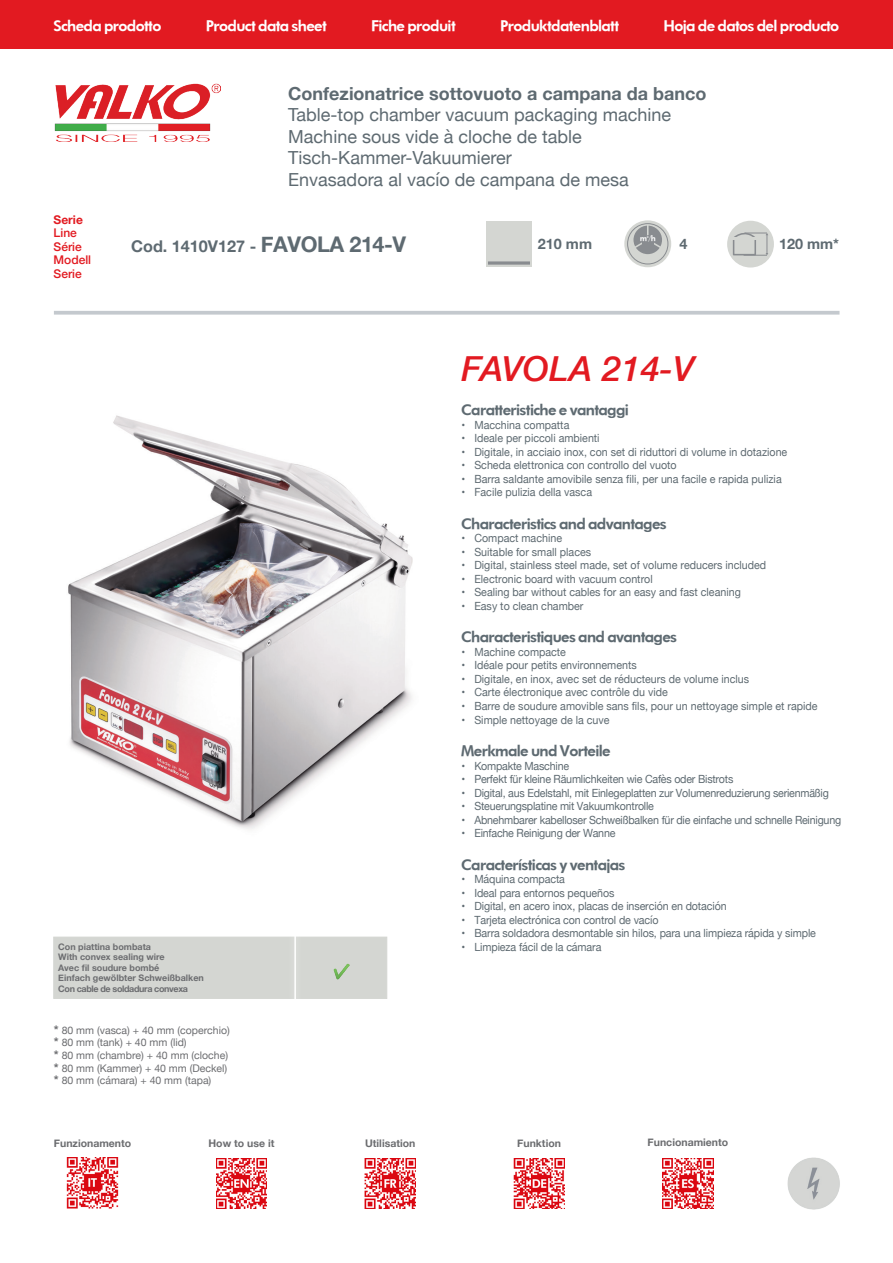
<style>
.page{position:relative;width:893px;height:1263px;background:#fff}
.page>*{position:absolute;margin:0;border:0;box-sizing:border-box;transform-origin:0 0}
.t1{font:italic 500 34.5px "Helvetica Neue";color:#e21a21}
.t2{font:18px "Helvetica Neue";color:#5e6a71}
.t3{font:700 18px "Helvetica Neue";color:#5e6a71}
.Normale{font:700 16.2px "Helvetica Neue";color:#5e6a71}
.Normale-2{font:800 15px "Volkswagen";color:#5e6a71}
.Normale-3{font:800 15px "Volkswagen";color:#fff}
.t4{font:700 14.4px "Helvetica Neue";color:#5e6a71}
.t5{font:500 12px "Helvetica Neue";color:#e21a21}
.t6{font:700 12px "Helvetica Neue";color:#e21a21}
.t7{font:11.25px "Helvetica Neue";color:#5e6a71;scale:.95 1}
.t8{font:11.25px "Helvetica Neue";letter-spacing:-.02em;color:#5e6a71;scale:.95 1}
.Normale-4{font:10.5px "Helvetica Neue";color:#6c6d70}
.Normale-5{font:700 10.5px "Helvetica Neue";color:#6c6d70}
.t9{font:700 9px "Helvetica Neue";color:#6c6d70}
.t10{font:700 9px "Helvetica Neue";letter-spacing:-.04em;color:#6c6d70}
.t11{font:800 7.95px "Volkswagen";color:#fff}
.t12{font:800 3.15px "Volkswagen";color:#fff}
.s1{font-size:21.6px}
.s2{font-weight:700;font-size:12px}
</style>
<div class="page">
<div style="left:0;top:0;width:893px;height:49px;background:#e21a21"></div>
<img style="left:787px;top:1157px;width:53px;height:53px">
<svg style="left:54px;top:311px;width:785px;height:4px;background:#c9ced2"></svg>
<svg style="left:624px;top:220px;width:47px;height:47px"></svg>
<div style="left:633px;top:226px;width:29px;height:28px;background:#898c90;border-radius:50%"></div>
<div style="left:627px;top:223px;width:41px;height:41px;border:1px solid #898c90;border-radius:50%"></div>
<svg style="left:632px;top:223px;width:32px;height:27px"></svg>
<div style="left:642px;top:235px;width:12px;height:11px;background:#898c90"></div>
<img style="left:54px;top:83px;width:167px;height:59px">
<div style="left:727px;top:221px;width:47px;height:46px;background:#d4d6d2;border-radius:50%"></div>
<svg style="left:731px;top:229px;width:37px;height:27px"></svg>
<div style="left:486px;top:222px;width:46px;height:45px;background:#d4d6d2"></div>
<svg style="left:488px;top:261px;width:42px;height:4px"></svg>
<img style="left:68px;top:415px;width:345px;height:415px">
<img style="left:67px;top:1157px;width:51px;height:51px">
<img style="left:216px;top:1158px;width:51px;height:51px">
<img style="left:365px;top:1158px;width:51px;height:51px">
<img style="left:514px;top:1158px;width:51px;height:51px">
<img style="left:662px;top:1158px;width:51px;height:51px">
<div style="left:54px;top:937px;width:333px;height:61px;background:#d4d6d2"></div>
<img style="left:334px;top:964px;width:15px;height:15px">
<div style="left:288px;top:927px;width:14px;height:82px;background:#fff;opacity:.75"></div>
<hr style="left:294px;top:933px;width:2px;height:69px;background:#fff">
<p class="Normale-3" style="left:54px;top:16px;width:109px">Scheda prodotto</p>
<p class="Normale-3" style="left:206px;top:16px;width:122px">Product data sheet</p>
<p class="Normale-3" style="left:372px;top:16px;width:85px">Fiche produit</p>
<p class="Normale-3" style="left:500px;top:16px;width:120px">Produktdatenblatt</p>
<p class="Normale-3" style="left:664px;top:16px;width:177px">Hoja de datos del producto</p>
<p class="t6" style="left:54px;top:210px;width:31px">Serie</p>
<p class="t5" style="left:54px;top:223px;width:25px">Line</p>
<p class="t5" style="left:54px;top:237px;width:30px">Série</p>
<p class="t5" style="left:54px;top:250px;width:39px">Modell</p>
<p class="t5" style="left:54px;top:264px;width:30px">Serie</p>
<p class="t3" style="left:288px;top:79px;width:419px">Confezionatrice sottovuoto a campana da banco</p>
<p class="t2" style="left:288px;top:102px;width:384px">Table-top chamber vacuum packaging machine</p>
<p class="t2" style="left:288px;top:123px;width:295px">Machine sous vide à cloche de table</p>
<p class="t2" style="left:288px;top:145px;width:225px">Tisch-Kammer-Vakuumierer</p>
<p class="t2" style="left:288px;top:167px;width:342px">Envasadora al vacío de campana de mesa</p>
<p class="Normale" style="left:131px;top:234px;width:276px">Cod. 1410V127 - <span class="s1">FAVOLA 214-V</span></p>
<p class="t11" style="left:640px;top:234px;width:17px">m/h</p>
<p class="t12" style="left:647px;top:235px;width:3px">3</p>
<p class="t4" style="left:538px;top:232px;width:56px">210 mm</p>
<p class="t4" style="left:679px;top:232px;width:10px">4</p>
<p class="t4" style="left:779px;top:232px;width:62px">120 mm*</p>
<p class="t1" style="left:462px;top:339px;width:234px">FAVOLA 214-V</p>
<p class="Normale-2" style="left:462px;top:401px;width:168px">Caratteristiche e vantaggi</p>
<p class="t7" style="left:462px;top:416px;width:115px">• Macchina compatta</p>
<p class="t7" style="left:462px;top:430px;width:147px">• Ideale per piccoli ambienti</p>
<p class="t7" style="left:462px;top:443px;width:344px">• Digitale, in acciaio inox, con set di riduttori di volume in dotazione</p>
<p class="t7" style="left:462px;top:457px;width:228px">• Scheda elettronica con controllo del vuoto</p>
<p class="t7" style="left:462px;top:470px;width:338px">• Barra saldante amovibile senza fili, per una facile e rapida pulizia</p>
<p class="t7" style="left:462px;top:484px;width:139px">• Facile pulizia della vasca</p>
<p class="Normale-2" style="left:462px;top:514px;width:206px">Characteristics and advantages</p>
<p class="t7" style="left:462px;top:530px;width:107px">• Compact machine</p>
<p class="t7" style="left:462px;top:544px;width:138px">• Suitable for small places</p>
<p class="t7" style="left:462px;top:557px;width:322px">• Digital, stainless steel made, set of volume reducers included</p>
<p class="t7" style="left:462px;top:571px;width:203px">• Electronic board with vacuum control</p>
<p class="t7" style="left:462px;top:584px;width:295px">• Sealing bar without cables for an easy and fast cleaning</p>
<p class="t7" style="left:462px;top:598px;width:130px">• Easy to clean chamber</p>
<p class="t9" style="left:58px;top:939px;width:94px">Con piattina bombata</p>
<p class="t9" style="left:58px;top:950px;width:108px">With convex sealing wire</p>
<p class="t9" style="left:58px;top:960px;width:103px">Avec fil soudure bombé</p>
<p class="t9" style="left:58px;top:971px;width:147px">Einfach gewölbter Schweißbalken</p>
<p class="t10" style="left:58px;top:981px;width:131px">Con cable de soldadura convexa</p>
<p class="Normale-4" style="left:54px;top:1022px;width:177px"><span class="s2">*</span> 80 mm (vasca) + 40 mm (coperchio)</p>
<p class="Normale-4" style="left:54px;top:1035px;width:134px"><span class="s2">*</span> 80 mm (tank) + 40 mm (lid)</p>
<p class="Normale-4" style="left:54px;top:1047px;width:176px"><span class="s2">*</span> 80 mm (chambre) + 40 mm (cloche)</p>
<p class="Normale-4" style="left:54px;top:1060px;width:175px"><span class="s2">*</span> 80 mm (Kammer) + 40 mm (Deckel)</p>
<p class="Normale-4" style="left:54px;top:1073px;width:159px"><span class="s2">*</span> 80 mm (cámara) + 40 mm (tapa)</p>
<p class="Normale-2" style="left:462px;top:628px;width:217px">Characteristiques and avantages</p>
<p class="t7" style="left:462px;top:644px;width:111px">• Machine compacte</p>
<p class="t7" style="left:462px;top:657px;width:186px">• Idéale pour petits environnements</p>
<p class="t7" style="left:462px;top:671px;width:304px">• Digitale, en inox, avec set de réducteurs de volume inclus</p>
<p class="t7" style="left:462px;top:684px;width:219px">• Carte électronique avec contrôle du vide</p>
<p class="t7" style="left:462px;top:698px;width:376px">• Barre de soudure amovible sans fils, pour un nettoyage simple et rapide</p>
<p class="t7" style="left:462px;top:711px;width:157px">• Simple nettoyage de la cuve</p>
<p class="Normale-2" style="left:462px;top:742px;width:150px">Merkmale und Vorteile</p>
<p class="t8" style="left:462px;top:757px;width:115px">• Kompakte Maschine</p>
<p class="t8" style="left:462px;top:771px;width:288px">• Perfekt für kleine Räumlichkeiten wie Cafès oder Bistrots</p>
<p class="t8" style="left:462px;top:784px;width:388px">• Digital, aus Edelstahl, mit Einlegeplatten zur Volumenreduzierung serienmäßig</p>
<p class="t8" style="left:462px;top:798px;width:204px">• Steuerungsplatine mit Vakuumkontrolle</p>
<p class="t8" style="left:462px;top:811px;width:401px">• Abnehmbarer kabelloser Schweißbalken für die einfache und schnelle Reinigung</p>
<p class="t8" style="left:462px;top:825px;width:163px">• Einfache Reinigung der Wanne</p>
<p class="Normale-2" style="left:462px;top:855px;width:165px">Características y ventajas</p>
<p class="t7" style="left:462px;top:871px;width:110px">• Máquina compacta</p>
<p class="t7" style="left:462px;top:885px;width:162px">• Ideal para entornos pequeños</p>
<p class="t7" style="left:462px;top:898px;width:281px">• Digital, en acero inox, placas de inserción en dotación</p>
<p class="t7" style="left:462px;top:912px;width:209px">• Tarjeta electrónica con control de vacío</p>
<p class="t7" style="left:462px;top:925px;width:374px">• Barra soldadora desmontable sin hilos, para una limpieza rápida y simple</p>
<p class="t7" style="left:462px;top:939px;width:149px">• Limpieza fácil de la cámara</p>
<p class="Normale-5" style="left:54px;top:1135px;width:79px">Funzionamento</p>
<p class="Normale-5" style="left:208px;top:1135px;width:67px">How to use it</p>
<p class="Normale-5" style="left:365px;top:1135px;width:52px">Utilisation</p>
<p class="Normale-5" style="left:517px;top:1135px;width:45px">Funktion</p>
<p class="Normale-5" style="left:648px;top:1134px;width:82px">Funcionamiento</p>
</div>
